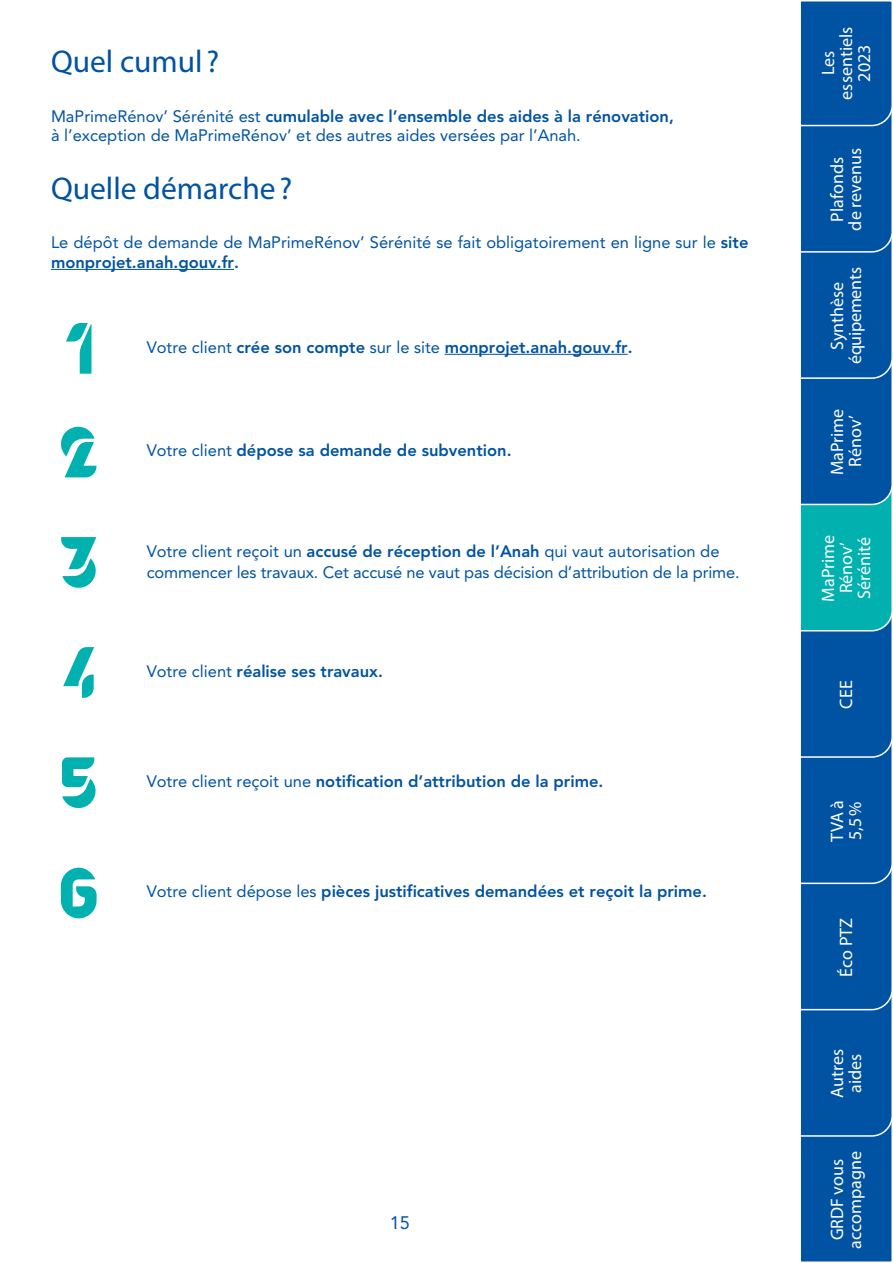
<style>
.page{position:relative;width:893px;height:1263px;background:#fff}
.page>*{position:absolute;margin:0;border:0;box-sizing:border-box;transform-origin:0 0}
.t1{font:31.5px "Myriad Pro";color:#0053a2}
.t2{font:18px/18px "Myriad Pro";color:#fff;text-align:center}
.t3{font:18px "Avenir LT Std";color:#0053a2}
.t4{font:16.5px/19.5px "Avenir LT Std";color:#0053a2}
.t5{font:800 16.5px "Avenir LT Std";color:#0053a2}
.s1{font-weight:800}
.s2{font-weight:400}
</style>
<div class="page">
<div style="left:799px;top:1115px;width:94px;height:148px;background:#0053a2;border:2px solid #fff"></div>
<svg style="left:799px;top:1px;width:94px;height:1136px;background:#0b64a7"></svg>
<hr style="left:51px;top:269px;width:183px;height:1px;background:#0053a2">
<hr style="left:445px;top:354px;width:183px;height:1px;background:#0053a2">
<svg style="left:66px;top:323px;width:25px;height:51px"></svg>
<svg style="left:61px;top:426px;width:35px;height:51px"></svg>
<svg style="left:61px;top:537px;width:35px;height:51px"></svg>
<svg style="left:63px;top:647px;width:31px;height:51px"></svg>
<svg style="left:62px;top:757px;width:34px;height:51px"></svg>
<svg style="left:61px;top:867px;width:36px;height:51px"></svg>
<h1 class="t1" style="left:51px;top:42px;width:170px">Quel cumul ?</h1>
<p class="t4" style="left:51px;top:106px;width:624px">MaPrimeRénov’ Sérénité est <span class="s1">cumulable avec l’ensemble des aides à la rénovation, </span>à l’exception de MaPrimeRénov’ et des autres aides versées par l’Anah.</p>
<h1 class="t1" style="left:51px;top:169px;width:243px">Quelle démarche?</h1>
<p class="t4" style="left:51px;top:233px;width:699px">Le dépôt de demande de MaPrimeRénov’ Sérénité se fait obligatoirement en ligne sur le <span class="s1">site monprojet.anah.gouv.fr.</span></p>
<p class="t5" style="left:147px;top:337px;width:487px"><span class="s2">Votre client</span> crée son compte <span class="s2">sur le site</span> monprojet.anah.gouv.fr.</p>
<p class="t5" style="left:147px;top:441px;width:366px"><span class="s2">Votre client</span> dépose sa demande de subvention.</p>
<p class="t4" style="left:147px;top:541px;width:595px;line-height:21px">Votre client reçoit un <span class="s1">accusé de réception de l’Anah</span> qui vaut autorisation de commencer les travaux. Cet accusé ne vaut pas décision d’attribution de la prime.</p>
<p class="t5" style="left:147px;top:661px;width:238px"><span class="s2">Votre client</span> réalise ses travaux.</p>
<p class="t5" style="left:147px;top:771px;width:458px"><span class="s2">Votre client reçoit une</span> notification d’attribution de la prime.</p>
<p class="t5" style="left:147px;top:882px;width:562px"><span class="s2">Votre client dépose les</span> pièces justificatives demandées et reçoit la prime.</p>
<p class="t3" style="left:390px;top:1212px;width:22px">15</p>
<p class="t2" style="left:819px;top:100px;width:74px;rotate:-90deg">Les essentiels<br>2023</p>
<p class="t2" style="left:828px;top:231px;width:84px;rotate:-90deg">Plafonds de revenus</p>
<p class="t2" style="left:828px;top:364px;width:98px;rotate:-90deg">Synthèse équipements</p>
<p class="t2" style="left:828px;top:475px;width:68px;rotate:-90deg">MaPrime<br>Rénov’</p>
<p class="t2" style="left:819px;top:602px;width:68px;rotate:-90deg">MaPrime<br>Rénov’<br>Sérénité</p>
<p class="t2" style="left:837px;top:709px;width:30px;rotate:-90deg">CEE</p>
<p class="t2" style="left:828px;top:842px;width:44px;text-align:left;rotate:-90deg">TVA à<br>5,5%</p>
<p class="t2" style="left:837px;top:977px;width:60px;rotate:-90deg">Éco PTZ</p>
<p class="t2" style="left:828px;top:1098px;width:50px;text-align:left;rotate:-90deg">Autres aides</p>
<p class="t2" style="left:828px;top:1248px;width:99px;rotate:-90deg">GRDF vous accompagne</p>
</div>
